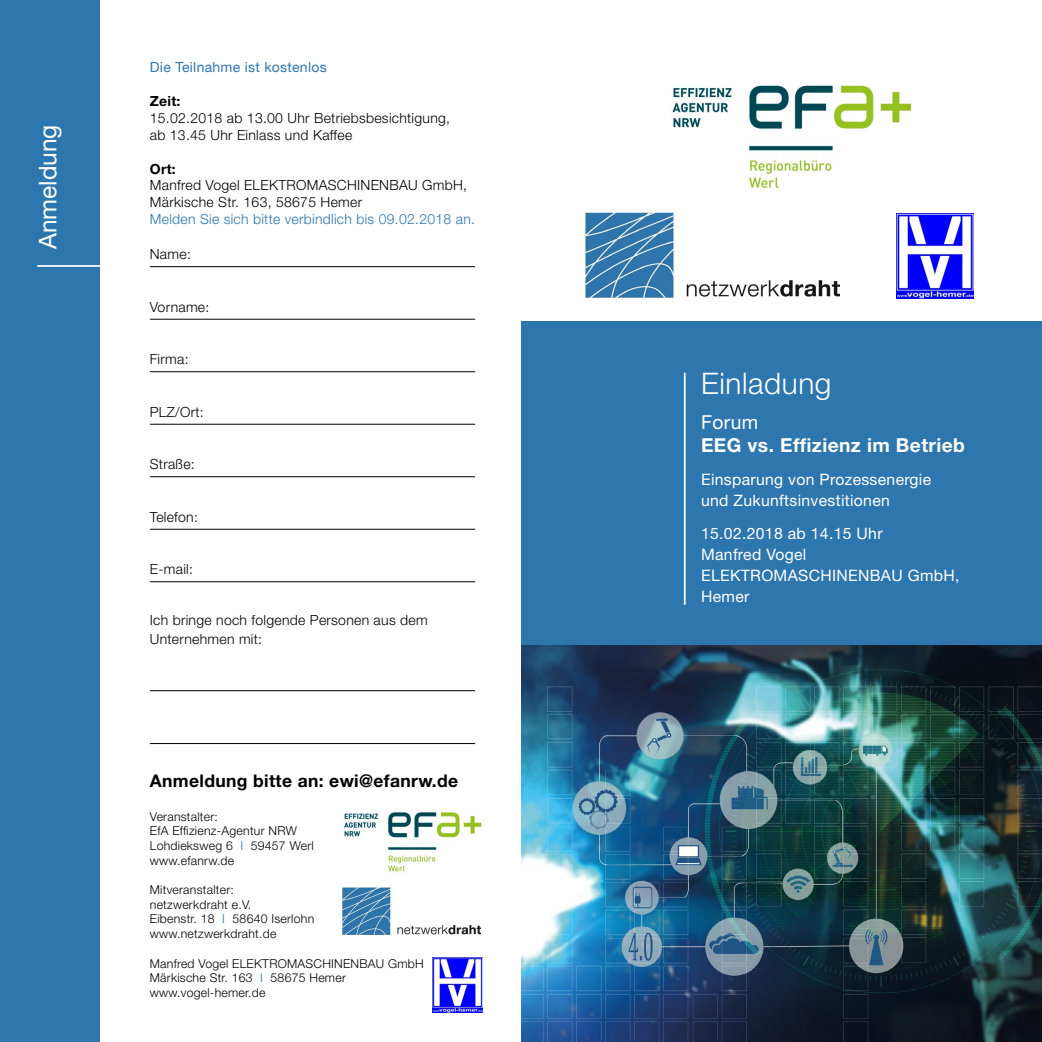
<style>
.page{position:relative;width:1042px;height:1042px;background:#fff}
.page>*{position:absolute;margin:0;border:0;box-sizing:border-box;transform-origin:0 0}
.t1{font:300 29.75px "Helvetica Neue";letter-spacing:.02em;color:#fff}
.t2{font:24.5px "Helvetica Neue";color:#fff}
.t3{font:700 19.25px "Helvetica Neue";letter-spacing:.02em;color:#fff}
.t4{font:19.25px "Helvetica Neue";letter-spacing:.02em;color:#fff}
.t5{font:700 17.5px "Helvetica Neue";letter-spacing:.02em;color:#000}
.t6{font:15.75px/21px "Helvetica Neue";letter-spacing:.02em;color:#fff}
.t7{font:300 14px/16.8px "Helvetica Neue";letter-spacing:.02em;color:#000}
.t8{font:300 14px "Helvetica Neue";letter-spacing:.02em;color:#2e76ae}
.t9{font:14px "Helvetica Neue";letter-spacing:.02em;color:#2e76ae}
.t10{font:700 14px "Helvetica Neue";letter-spacing:.02em;color:#000}
.t11{font:300 12.25px/14.7px "Helvetica Neue";letter-spacing:.02em;color:#000}
.s1{color:#2e76ae}
</style>
<div class="page">
<hr style="left:150px;top:266px;width:325px;height:1px;background:#000">
<hr style="left:150px;top:319px;width:325px;height:1px;background:#000">
<hr style="left:150px;top:371px;width:325px;height:1px;background:#000">
<hr style="left:150px;top:424px;width:325px;height:1px;background:#000">
<hr style="left:150px;top:476px;width:325px;height:1px;background:#000">
<hr style="left:150px;top:529px;width:325px;height:1px;background:#000">
<hr style="left:150px;top:581px;width:325px;height:1px;background:#000">
<div style="left:521px;top:321px;width:521px;height:335px;background:#2e76ae"></div>
<div style="left:0;top:0;width:99px;height:1042px;background:#2e76ae"></div>
<hr style="left:37px;top:265px;width:67px;height:2px;background:#fff">
<hr style="left:684px;top:373px;width:1px;height:232px;background:#fff">
<hr style="left:150px;top:690px;width:325px;height:1px;background:#000">
<hr style="left:150px;top:743px;width:325px;height:1px;background:#000">
<img style="left:342px;top:888px;width:139px;height:46px">
<img style="left:585px;top:212px;width:254px;height:85px">
<img style="left:344px;top:812px;width:138px;height:60px">
<img style="left:672px;top:85px;width:240px;height:104px">
<img style="left:521px;top:645px;width:521px;height:397px">
<img style="left:897px;top:214px;width:77px;height:84px">
<img style="left:433px;top:957px;width:49px;height:55px">
<h2 class="t2" style="left:33px;top:249px;width:126px;rotate:-90deg">Anmeldung</h2>
<p class="t9" style="left:150px;top:59px;width:178px">Die Teilnahme ist kostenlos</p>
<p class="t10" style="left:150px;top:93px;width:32px">Zeit:</p>
<p class="t7" style="left:150px;top:109px;width:302px">15.02.2018 ab 13.00 Uhr Betriebsbesichtigung, ab 13.45 Uhr Einlass und Kaffee</p>
<p class="t10" style="left:150px;top:160px;width:27px">Ort:</p>
<p class="t7" style="left:150px;top:177px;width:319px">Manfred Vogel ELEKTROMASCHINENBAU GmbH,<br>Märkische Str. 163, 58675 Hemer</p>
<p class="t8" style="left:150px;top:210px;width:327px">Melden Sie sich bitte verbindlich bis 09.02.2018 an.</p>
<p class="t7" style="left:150px;top:245px;width:43px">Name:</p>
<p class="t7" style="left:150px;top:298px;width:61px">Vorname:</p>
<p class="t7" style="left:150px;top:350px;width:40px">Firma:</p>
<p class="t7" style="left:150px;top:403px;width:55px">PLZ/Ort:</p>
<p class="t7" style="left:150px;top:455px;width:46px">Straße:</p>
<p class="t7" style="left:150px;top:508px;width:50px">Telefon:</p>
<p class="t7" style="left:150px;top:560px;width:45px">E-mail:</p>
<p class="t7" style="left:150px;top:610px;width:279px;line-height:19.2px">Ich bringe noch folgende Personen aus dem<br>Unternehmen mit:</p>
<p class="t5" style="left:150px;top:770px;width:310px">Anmeldung bitte an: ewi@efanrw.de</p>
<p class="t11" style="left:150px;top:808px;width:165px">Veranstalter:<br>EfA Effizienz-Agentur NRW<br>Lohdieksweg 6 <span class="s1">I</span> 59457 Werl www.efanrw.de</p>
<p class="t11" style="left:150px;top:882px;width:166px">Mitveranstalter: netzwerkdraht e.V.<br>Eibenstr. 18 <span class="s1">I</span> 58640 Iserlohn www.netzwerkdraht.de</p>
<p class="t11" style="left:150px;top:955px;width:275px">Manfred Vogel ELEKTROMASCHINENBAU GmbH<br>Märkische Str. 163 <span class="s1">I</span> 58675 Hemer www.vogel-hemer.de</p>
<h1 class="t1" style="left:701px;top:365px;width:132px">Einladung</h1>
<h3 class="t4" style="left:701px;top:411px;width:59px">Forum</h3>
<h3 class="t3" style="left:701px;top:433px;width:265px">EEG vs. Effizienz im Betrieb</h3>
<p class="t6" style="left:701px;top:469px;width:232px">Einsparung von Prozessenergie und Zukunftsinvestitionen</p>
<p class="t6" style="left:701px;top:523px;width:260px">15.02.2018 ab 14.15 Uhr<br>Manfred Vogel<br>ELEKTROMASCHINENBAU GmbH,<br>Hemer</p>
</div>
